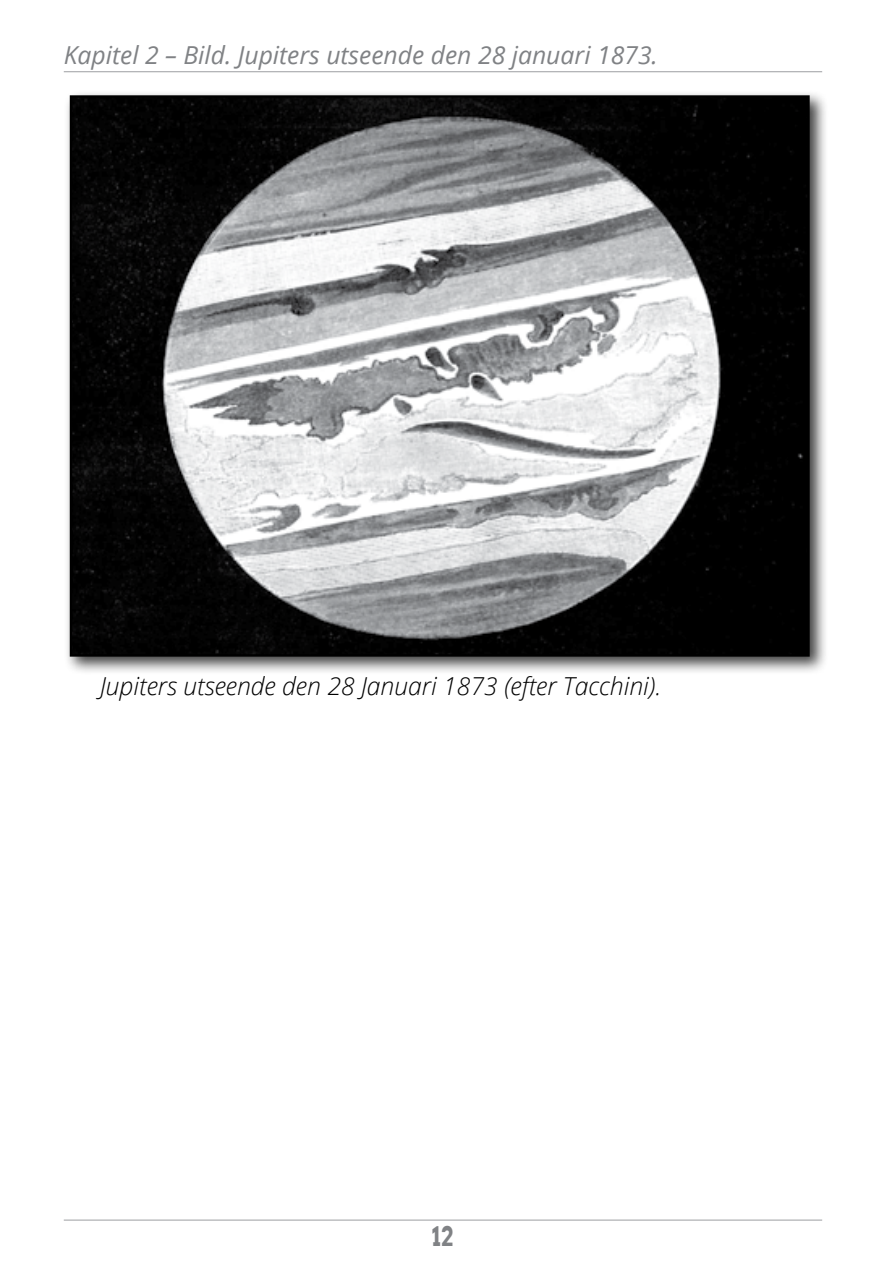
<style>
.page{position:relative;width:893px;height:1276px;background:#fff}
.page>*{position:absolute;margin:0;border:0;box-sizing:border-box;transform-origin:0 0}
.t1{font:700 27px "Arvo";color:#808285;scale:.8 1}
.t2{font:italic 300 24.75px "Open Sans";color:#000}
.t3{font:italic 24.75px "Open Sans";color:#808285}
</style>
<div class="page">
<hr style="left:64px;top:1219px;width:758px;height:1px;background:#a7a9ac">
<hr style="left:64px;top:71px;width:758px;height:1px;background:#a7a9ac">
<div style="left:64px;top:89px;width:764px;height:586px;background:#000;opacity:.75"></div>
<img style="left:73px;top:98px;width:734px;height:555px">
<p class="t3" style="left:64px;top:38px;width:596px">Kapitel 2 – Bild. Jupiters utseende den 28 januari 1873.</p>
<p class="t2" style="left:100px;top:669px;width:563px">Jupiters utseende den 28 Januari 1873 (efter Tacchini).</p>
<p class="t1" style="left:432px;top:1219px;width:28px">12</p>
</div>
